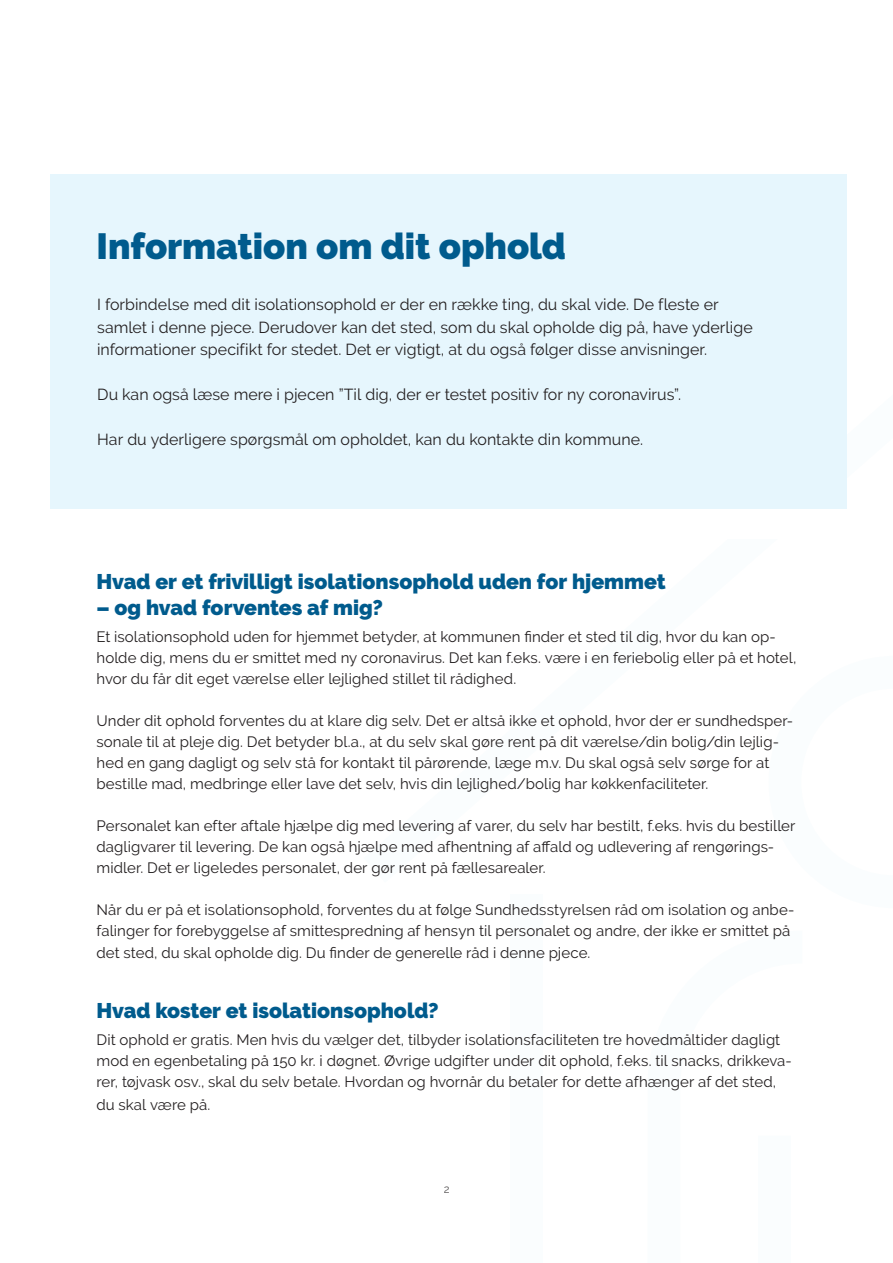
<style>
.page{position:relative;width:893px;height:1263px;background:#fff}
.page>*{position:absolute;margin:0;border:0;box-sizing:border-box;transform-origin:0 0}
.t1{font:900 36.3px "Raleway";color:#005b8d}
.t2{font:900 21.15px "Raleway";color:#005b8d}
.t3{font:15.9px/22.4px "Raleway";color:#231f20}
.t4{font:15px/21px "Raleway";letter-spacing:.005em;color:#231f20}
.t5{font:11.25px "Raleway";color:#231f20}
</style>
<div class="page">
<div style="left:510px;top:894px;width:32px;height:369px;background:#fafdfe"></div>
<div style="left:50px;top:175px;width:796px;height:334px;background:#e6f6fd"></div>
<h2 class="t1" style="left:97px;top:225px;width:471px">Information om dit ophold</h2>
<p class="t3" style="left:97px;top:294px;width:657px">I forbindelse med dit isolationsophold er der en række ting, du skal vide. De fleste er samlet i denne pjece. Derudover kan det sted, som du skal opholde dig på, have yderlige informationer specifikt for stedet. Det er vigtigt, at du også følger disse anvisninger.</p>
<p class="t3" style="left:97px;top:383px;width:586px">Du kan også læse mere i pjecen ”Til dig, der er testet positiv for ny coronavirus”.</p>
<p class="t3" style="left:97px;top:428px;width:547px">Har du yderligere spørgsmål om opholdet, kan du kontakte din kommune.</p>
<h3 class="t2" style="left:97px;top:569px;width:571px">Hvad er et frivilligt isolationsophold uden for hjemmet</h3>
<h3 class="t2" style="left:97px;top:595px;width:288px">– og hvad forventes af mig?</h3>
<p class="t4" style="left:97px;top:626px;width:701px">Et isolationsophold uden for hjemmet betyder, at kommunen finder et sted til dig, hvor du kan op&shy;holde dig, mens du er smittet med ny coronavirus. Det kan f.eks. være i en feriebolig eller på et hotel, hvor du får dit eget værelse eller lejlighed stillet til rådighed.</p>
<p class="t4" style="left:97px;top:710px;width:698px">Under dit ophold forventes du at klare dig selv. Det er altså ikke et ophold, hvor der er sundhedsper&shy;sonale til at pleje dig. Det betyder bl.a., at du selv skal gøre rent på dit værelse/din bolig/din lejlig&shy;hed en gang dagligt og selv stå for kontakt til pårørende, læge m.v. Du skal også selv sørge for at bestille mad, medbringe eller lave det selv, hvis din lejlighed/bolig har køkkenfaciliteter.</p>
<p class="t4" style="left:97px;top:815px;width:700px">Personalet kan efter aftale hjælpe dig med levering af varer, du selv har bestilt, f.eks. hvis du bestiller dagligvarer til levering. De kan også hjælpe med afhentning af affald og udlevering af rengørings&shy;midler. Det er ligeledes personalet, der gør rent på fællesarealer.</p>
<p class="t4" style="left:97px;top:898px;width:699px;line-height:21.6px">Når du er på et isolationsophold, forventes du at følge Sundhedsstyrelsen råd om isolation og anbe&shy;falinger for forebyggelse af smittespredning af hensyn til personalet og andre, der ikke er smittet på det sted, du skal opholde dig. Du finder de generelle råd i denne pjece.</p>
<h3 class="t2" style="left:97px;top:999px;width:343px">Hvad koster et isolationsophold?</h3>
<p class="t4" style="left:97px;top:1029px;width:697px">Dit ophold er gratis. Men hvis du vælger det, tilbyder isolationsfaciliteten tre hovedmåltider dagligt mod en egenbetaling på 150 kr. i døgnet. Øvrige udgifter under dit ophold, f.eks. til snacks, drikkeva&shy;rer, tøjvask osv., skal du selv betale. Hvordan og hvornår du betaler for dette afhænger af det sted,</p>
<p class="t4" style="left:97px;top:1094px;width:115px">du skal være på.</p>
<p class="t5" style="left:444px;top:1182px;width:7px">2</p>
</div>
